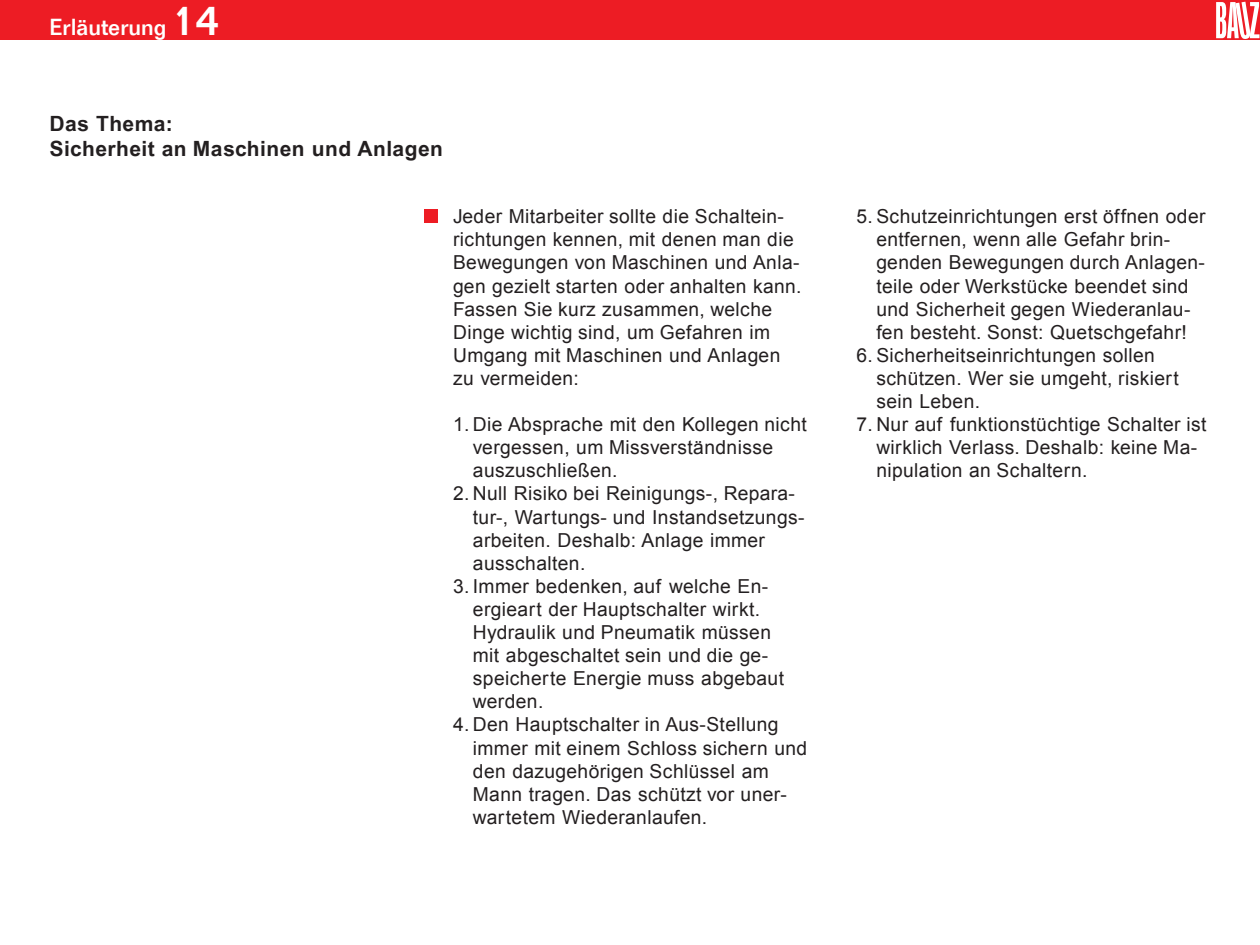
<style>
.page{position:relative;width:1260px;height:945px;background:#fff}
.page>*{position:absolute;margin:0;border:0;box-sizing:border-box;transform-origin:0 0}
.t1{font:500 22.75px "Folio";color:#fff}
.t2{font:700 21px/25.2px "Arial";letter-spacing:.02em;color:#231f20}
.t3{font:19.25px/23.1px "Arial";letter-spacing:.02em;color:#231f20}
.s1{font-size:42px}
</style>
<div class="page">
<div style="left:0;top:0;width:1260px;height:40px;background:#ed1c24"></div>
<svg style="left:1216px;top:2px;width:44px;height:37px"></svg>
<div style="left:424px;top:209px;width:14px;height:14px;background:#ed1c24"></div>
<p class="t1" style="left:50px;top:18px;width:171px">Erläuterung <span class="s1">14</span></p>
<p class="t2" style="left:50px;top:113px;width:395px">Das Thema:<br>Sicherheit an Maschinen und Anlagen</p>
<p class="t3" style="left:453px;top:207px;width:350px">Jeder Mitarbeiter sollte die Schaltein&shy;richtungen kennen, mit denen man die Bewegungen von Maschinen und Anla&shy;gen gezielt starten oder anhalten kann.<br>Fassen Sie kurz zusammen, welche Dinge wichtig sind, um Gefahren im Umgang mit Maschinen und Anlagen zu vermeiden:</p>
<p class="t3" style="left:473px;top:415px;width:335px;text-indent:-20px">1. Die Absprache mit den Kollegen nicht vergessen, um Missverständnisse auszuschließen.</p>
<p class="t3" style="left:473px;top:484px;width:333px;text-indent:-20px">2. Null Risiko bei Reinigungs-, Repara&shy;tur-, Wartungs- und Instandsetzungs&shy;arbeiten. Deshalb: Anlage immer ausschalten.</p>
<p class="t3" style="left:473px;top:576px;width:313px;text-indent:-20px">3. Immer bedenken, auf welche En&shy;ergieart der Hauptschalter wirkt.<br>Hydraulik und Pneumatik müssen mit abgeschaltet sein und die ge&shy;speicherte Energie muss abgebaut werden.</p>
<p class="t3" style="left:473px;top:715px;width:336px;text-indent:-20px">4. Den Hauptschalter in Aus-Stellung immer mit einem Schloss sichern und den dazugehörigen Schlüssel am Mann tragen. Das schützt vor uner&shy;wartetem Wiederanlaufen.</p>
<p class="t3" style="left:876px;top:207px;width:331px;text-indent:-20px">5. Schutzeinrichtungen erst öffnen oder entfernen, wenn alle Gefahr brin&shy;genden Bewegungen durch Anlagen&shy;teile oder Werkstücke beendet sind und Sicherheit gegen Wiederanlau&shy;fen besteht. Sonst: Quetschgefahr!</p>
<p class="t3" style="left:876px;top:345px;width:304px;text-indent:-20px">6. Sicherheitseinrichtungen sollen schützen. Wer sie umgeht, riskiert sein Leben.</p>
<p class="t3" style="left:876px;top:415px;width:331px;text-indent:-20px">7. Nur auf funktionstüchtige Schalter ist wirklich Verlass. Deshalb: keine Ma&shy;nipulation an Schaltern.</p>
</div>
